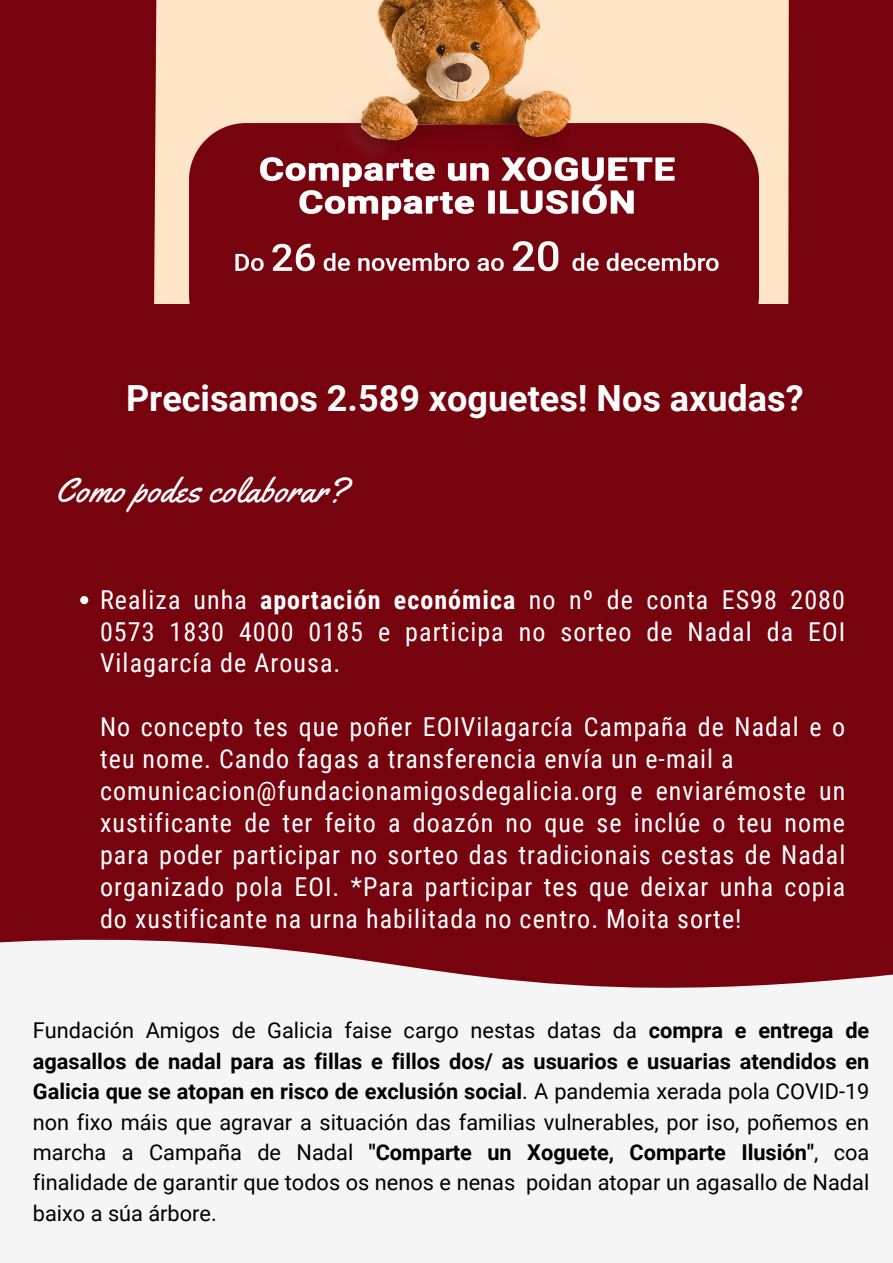
<style>
.page{position:relative;width:893px;height:1263px;background:#77030e}
.page>*{position:absolute;margin:0;border:0;box-sizing:border-box;transform-origin:0 0}
.t1{font:700 36px "Roboto";color:#fff}
.t2{font:34.72px "Yellowtail";letter-spacing:.02em;color:#fff}
.t3{font:26.03px/32px "Roboto Condensed";letter-spacing:.04em;color:#fff;text-align:justify}
.t4{font:21.75px/30.4px "Roboto";color:#000;text-align:justify}
.s1{font-weight:700}
</style>
<div class="page">
<svg style="left:0;top:939px;width:893px;height:324px;background:#eae0e1"></svg>
<img style="left:154px;top:0;width:635px;height:303px">
<svg style="left:80px;top:596px;width:8px;height:8px"></svg>
<h1 class="t1" style="left:126px;top:378px;width:679px">Precisamos 2.589 xoguetes! Nos axudas?</h1>
<h2 class="t2" style="left:56px;top:468px;width:293px">Como podes colaborar?</h2>
<p class="t3" style="left:100px;top:584px;width:746px">Realiza unha <span class="s1">aportación económica</span> no nº de conta ES98 2080<br>0573 1830 4000 0185 e participa no sorteo de Nadal da EOI Vilagarcía de Arousa.</p>
<p class="t3" style="left:100px;top:712px;width:747px;text-align:left">No concepto tes que poñer EOIVilagarcía Campaña de Nadal e o teu nome. Cando fagas a transferencia envía un e-mail a comunicacion@fundacionamigosdegalicia.org e enviarémoste un xustificante de ter feito a doazón no que se inclúe o teu nome para poder participar no sorteo das tradicionais cestas de Nadal organizado pola EOI. *Para participar tes que deixar unha copia do xustificante na urna habilitada no centro. Moita sorte!</p>
<p class="t4" style="left:33px;top:1016px;width:838px">Fundación Amigos de Galicia faise cargo nestas datas da <span class="s1">compra e entrega de agasallos de nadal para as fillas e fillos dos/ as usuarios e usuarias atendidos en Galicia que se atopan en risco de exclusión social</span>. A pandemia xerada pola COVID-19 non fixo máis que agravar a situación das familias vulnerables, por iso, poñemos en marcha a Campaña de Nadal <span class="s1">"Comparte un Xoguete, Comparte Ilusión"</span>, coa finalidade de garantir que todos os nenos e nenas poidan atopar un agasallo de Nadal baixo a súa árbore.</p>
</div>
